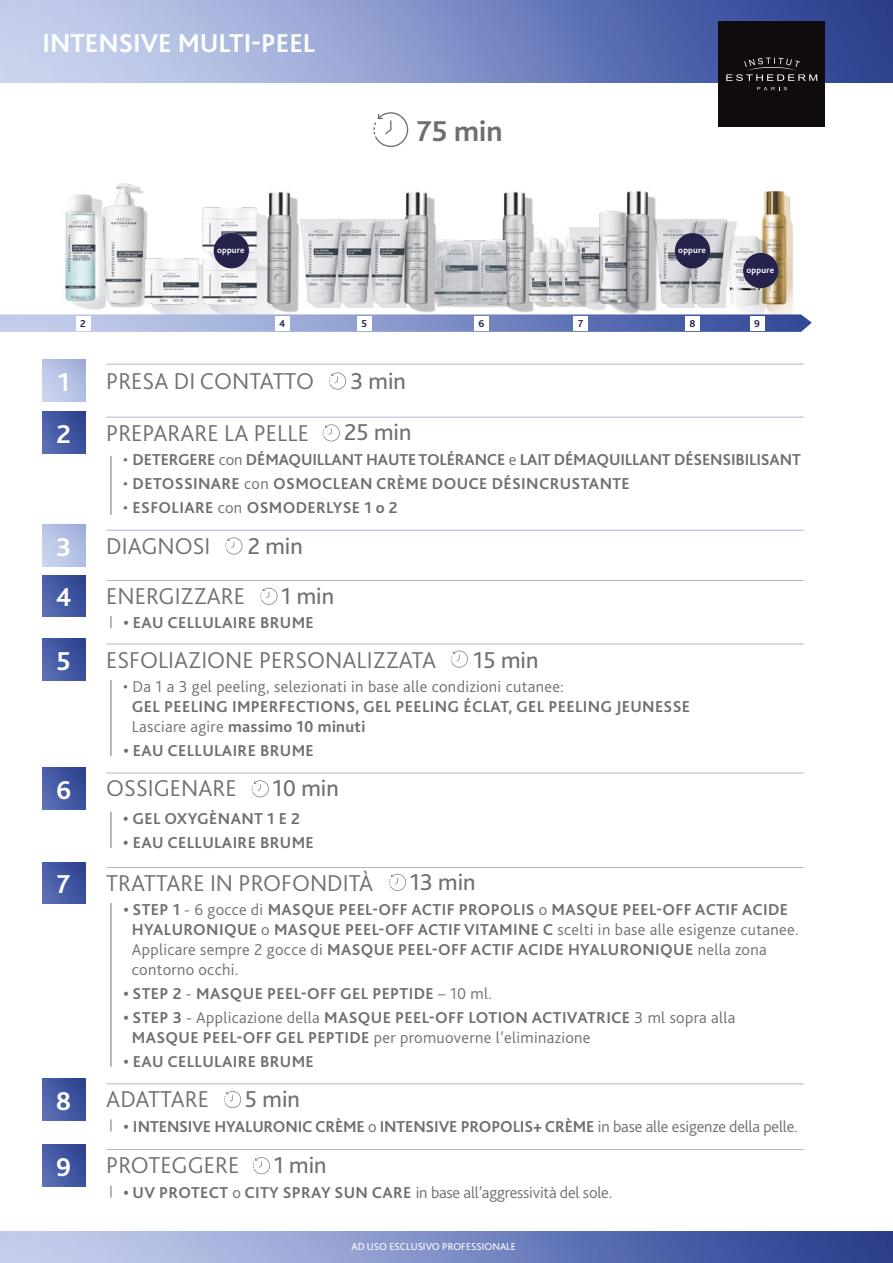
<style>
.page{position:relative;width:893px;height:1263px;background:#fff}
.page>*{position:absolute;margin:0;border:0;box-sizing:border-box;transform-origin:0 0}
.t1{font:700 30px "Bliss 2";color:#706f6f}
.t2{font:700 27px "Bliss 2";color:#fff}
.t3{font:300 24px "Bliss 2";color:#706f6f}
.t4{font:24px/51.9px "Bliss 2";color:#706f6f}
.t5{font:700 16.5px/19.8px "Bliss 2";letter-spacing:.02em;color:#706f6f}
.t6{font:700 16.5px "Bliss 2";letter-spacing:-.01em;color:#706f6f}
.t7{font:300 16.5px "Bliss 2";letter-spacing:-.01em;color:#706f6f}
.t8{font:300 16.5px "Bliss 2";letter-spacing:.02em;color:#706f6f}
.t9{font:10.5px "Bliss 2";color:#fff}
.t10{font:700 10.5px "Bliss 2";color:#25224c}
.t11{font:700 9px "Bliss 2";letter-spacing:.02em;color:#fff}
.s1{font-weight:300}
.s2{font-weight:700}
</style>
<div class="page">
<img style="left:709px;top:220px;width:28px;height:88px">
<img style="left:709px;top:219px;width:18px;height:84px">
<img style="left:694px;top:219px;width:15px;height:89px">
<img style="left:694px;top:219px;width:2px;height:84px">
<div style="left:675px;top:233px;width:35px;height:35px;background:#25224c;border-radius:50%"></div>
<img style="left:0;top:0;width:892px;height:83px">
<img style="left:43px;top:412px;width:42px;height:41px">
<img style="left:43px;top:639px;width:42px;height:42px">
<img style="left:43px;top:862px;width:42px;height:42px">
<img style="left:43px;top:575px;width:42px;height:42px">
<img style="left:43px;top:1078px;width:42px;height:42px">
<img style="left:43px;top:1144px;width:42px;height:42px">
<hr style="left:111px;top:456px;width:1px;height:59px;background:#706f6f">
<hr style="left:111px;top:680px;width:1px;height:76px;background:#706f6f">
<hr style="left:111px;top:903px;width:1px;height:164px;background:#706f6f">
<svg style="left:111px;top:616px;width:1px;height:12px"></svg>
<svg style="left:111px;top:1119px;width:1px;height:12px"></svg>
<svg style="left:111px;top:1185px;width:1px;height:13px"></svg>
<img style="left:0;top:1232px;width:893px;height:31px">
<svg style="left:373px;top:112px;width:35px;height:35px"></svg>
<svg style="left:329px;top:372px;width:17px;height:17px"></svg>
<svg style="left:323px;top:424px;width:17px;height:17px"></svg>
<svg style="left:225px;top:537px;width:17px;height:17px"></svg>
<svg style="left:260px;top:588px;width:17px;height:17px"></svg>
<svg style="left:451px;top:651px;width:17px;height:17px"></svg>
<img style="left:43px;top:767px;width:42px;height:42px">
<hr style="left:111px;top:812px;width:1px;height:36px;background:#706f6f">
<svg style="left:252px;top:780px;width:17px;height:17px"></svg>
<svg style="left:389px;top:874px;width:17px;height:17px"></svg>
<hr style="left:106px;top:364px;width:698px;height:1px;background:#344994">
<hr style="left:106px;top:417px;width:698px;height:1px;background:#344994">
<hr style="left:106px;top:530px;width:698px;height:1px;background:#344994">
<hr style="left:106px;top:580px;width:698px;height:1px;background:#344994">
<hr style="left:106px;top:644px;width:698px;height:1px;background:#344994">
<hr style="left:106px;top:773px;width:698px;height:1px;background:#344994">
<hr style="left:106px;top:867px;width:698px;height:1px;background:#344994">
<hr style="left:106px;top:1083px;width:698px;height:1px;background:#344994">
<hr style="left:106px;top:1149px;width:698px;height:1px;background:#344994">
<svg style="left:224px;top:1091px;width:17px;height:17px"></svg>
<svg style="left:253px;top:1157px;width:17px;height:17px"></svg>
<img style="left:405px;top:192px;width:30px;height:121px">
<img style="left:504px;top:192px;width:56px;height:121px">
<img style="left:627px;top:191px;width:67px;height:117px">
<img style="left:761px;top:191px;width:33px;height:123px">
<img style="left:728px;top:233px;width:43px;height:81px">
<img style="left:387px;top:215px;width:34px;height:93px">
<img style="left:387px;top:219px;width:22px;height:84px">
<img style="left:355px;top:219px;width:32px;height:89px">
<img style="left:355px;top:219px;width:20px;height:84px">
<img style="left:310px;top:219px;width:45px;height:89px">
<img style="left:309px;top:219px;width:33px;height:84px">
<img style="left:520px;top:231px;width:17px;height:75px">
<img style="left:537px;top:231px;width:32px;height:75px">
<img style="left:569px;top:200px;width:88px;height:114px">
<img style="left:426px;top:211px;width:94px;height:102px">
<img style="left:115px;top:183px;width:29px;height:9px">
<img style="left:65px;top:190px;width:54px;height:120px">
<img style="left:108px;top:192px;width:59px;height:173px">
<img style="left:167px;top:363px;width:142px;height:2px">
<img style="left:167px;top:192px;width:142px;height:122px">
<div style="left:214px;top:233px;width:35px;height:35px;background:#25224c;border-radius:50%"></div>
<div style="left:743px;top:253px;width:35px;height:35px;background:#25224c;border-radius:50%"></div>
<img style="left:892px;top:0;width:1px;height:83px">
<img style="left:0;top:314px;width:812px;height:18px">
<div style="left:76px;top:316px;width:14px;height:14px;background:#fff"></div>
<div style="left:275px;top:316px;width:14px;height:14px;background:#fff"></div>
<div style="left:357px;top:316px;width:14px;height:14px;background:#fff"></div>
<div style="left:474px;top:316px;width:14px;height:14px;background:#fff"></div>
<div style="left:574px;top:316px;width:14px;height:14px;background:#fff"></div>
<div style="left:685px;top:316px;width:14px;height:14px;background:#fff"></div>
<div style="left:750px;top:316px;width:14px;height:14px;background:#fff"></div>
<div style="left:719px;top:21px;width:106px;height:106px;background:#100c0e"></div>
<svg style="left:757px;top:87px;width:30px;height:3px"></svg>
<svg style="left:726px;top:58px;width:91px;height:23px"></svg>
<h2 class="t2" style="left:43px;top:26px;width:274px">INTENSIVE MULTI-PEEL</h2>
<p class="t11" style="left:217px;top:244px;width:29px">oppure</p>
<h1 class="t1" style="left:417px;top:112px;width:87px">75 min</h1>
<p class="t11" style="left:678px;top:244px;width:29px">oppure</p>
<p class="t11" style="left:746px;top:264px;width:29px">oppure</p>
<p class="t10" style="left:80px;top:317px;width:7px">2</p>
<p class="t10" style="left:279px;top:317px;width:8px">4</p>
<p class="t10" style="left:361px;top:317px;width:7px">5</p>
<p class="t10" style="left:478px;top:317px;width:7px">6</p>
<p class="t10" style="left:578px;top:317px;width:7px">7</p>
<p class="t10" style="left:689px;top:317px;width:8px">8</p>
<p class="t10" style="left:754px;top:317px;width:7px">9</p>
<h2 class="t2" style="left:58px;top:365px;width:14px">1</h2>
<h2 class="t2" style="left:56px;top:417px;width:16px">2</h2>
<h3 class="t3" style="left:106px;top:366px;width:209px">PRESA DI CONTATTO</h3>
<h3 class="t3" style="left:106px;top:418px;width:204px">PREPARARE LA PELLE</h3>
<h3 class="t4" style="left:344px;top:355px;width:69px">3 min<br>25 min</h3>
<p class="t6" style="left:123px;top:449px;width:679px"><span class="s1">•</span> DETERGERE <span class="s1">con</span> DÉMAQUILLANT HAUTE TOLÉRANCE <span class="s1">e</span> LAIT DÉMAQUILLANT DÉSENSIBILISANT</p>
<p class="t5" style="left:123px;top:474px;width:508px"><span class="s1">•</span> DETOSSINARE <span class="s1">con</span> OSMOCLEAN CRÈME DOUCE DÉSINCRUSTANTE</p>
<p class="t5" style="left:123px;top:498px;width:276px"><span class="s1">•</span> ESFOLIARE <span class="s1">con</span> OSMODERLYSE 1 o 2</p>
<h2 class="t2" style="left:56px;top:530px;width:17px">3</h2>
<h2 class="t2" style="left:56px;top:580px;width:17px">4</h2>
<h3 class="t4" style="left:281px;top:520px;width:54px;line-height:50.2px;text-indent:-34px">2 min<br>1 min</h3>
<h3 class="t3" style="left:106px;top:531px;width:106px">DIAGNOSI</h3>
<h3 class="t3" style="left:106px;top:581px;width:140px">ENERGIZZARE</h3>
<p class="t5" style="left:123px;top:613px;width:192px">• EAU CELLULAIRE BRUME</p>
<h2 class="t2" style="left:57px;top:644px;width:16px">5</h2>
<h3 class="t3" style="left:106px;top:645px;width:331px">ESFOLIAZIONE PERSONALIZZATA</h3>
<h3 class="t4" style="left:473px;top:634px;width:67px">15 min</h3>
<p class="t8" style="left:123px;top:676px;width:442px">• Da 1 a 3 gel peeling, selezionati in base alle condizioni cutanee:</p>
<p class="t5" style="left:132px;top:697px;width:560px">GEL PEELING IMPERFECTIONS, GEL PEELING ÉCLAT, GEL PEELING JEUNESSE<br><span class="s1">Lasciare agire</span> massimo 10 minuti</p>
<p class="t5" style="left:123px;top:740px;width:192px">• EAU CELLULAIRE BRUME</p>
<h2 class="t2" style="left:56px;top:773px;width:17px">6</h2>
<h3 class="t3" style="left:106px;top:773px;width:132px">OSSIGENARE</h3>
<h3 class="t4" style="left:273px;top:762px;width:68px">10 min</h3>
<p class="t5" style="left:123px;top:808px;width:178px">• GEL OXYGÈNANT 1 E 2</p>
<p class="t5" style="left:123px;top:833px;width:192px">• EAU CELLULAIRE BRUME</p>
<h2 class="t2" style="left:57px;top:867px;width:15px">7</h2>
<h3 class="t3" style="left:106px;top:868px;width:268px">TRATTARE IN PROFONDITÀ</h3>
<h3 class="t4" style="left:410px;top:856px;width:67px">13 min</h3>
<p class="t5" style="left:132px;top:900px;width:668px;text-indent:-9px">• STEP 1 <span class="s1">- 6 gocce di</span> MASQUE PEEL-OFF ACTIF PROPOLIS <span class="s1">o</span> MASQUE PEEL-OFF ACTIF ACIDE HYALURONIQUE <span class="s1">o</span> MASQUE PEEL-OFF ACTIF VITAMINE C <span class="s1">scelti in base alle esigenze cutanee.<br>Applicare sempre 2 gocce di</span> MASQUE PEEL-OFF ACTIF ACIDE HYALURONIQUE <span class="s1">nella zona contorno occhi.</span></p>
<p class="t5" style="left:123px;top:983px;width:370px">• STEP 2 <span class="s1">-</span> MASQUE PEEL-OFF GEL PEPTIDE <span class="s1">– 10 ml.</span></p>
<p class="t5" style="left:132px;top:1007px;width:605px;text-indent:-9px">• STEP 3 <span class="s1">- Applicazione della</span> MASQUE PEEL-OFF LOTION ACTIVATRICE <span class="s1">3 ml sopra alla<br></span>MASQUE PEEL-OFF GEL PEPTIDE <span class="s1">per promuoverne l’eliminazione</span></p>
<p class="t5" style="left:123px;top:1051px;width:192px">• EAU CELLULAIRE BRUME</p>
<h2 class="t2" style="left:56px;top:1084px;width:17px">8</h2>
<h3 class="t3" style="left:106px;top:1084px;width:104px">ADATTARE</h3>
<h3 class="t4" style="left:245px;top:1073px;width:57px">5 min</h3>
<p class="t6" style="left:123px;top:1116px;width:676px">• INTENSIVE HYALURONIC CRÈME <span class="s1">o</span> INTENSIVE PROPOLIS+ CRÈME <span class="s1">in base alle esigenze della pelle.</span></p>
<h2 class="t2" style="left:56px;top:1150px;width:17px">9</h2>
<h3 class="t3" style="left:106px;top:1150px;width:135px">PROTEGGERE</h3>
<h3 class="t4" style="left:274px;top:1139px;width:54px">1 min</h3>
<p class="t7" style="left:123px;top:1182px;width:490px"><span class="s2">• UV PROTECT</span> o <span class="s2">CITY SPRAY SUN CARE</span> in base all’aggressività del sole.</p>
<p class="t9" style="left:352px;top:1240px;width:166px">AD USO ESCLUSIVO PROFESSIONALE</p>
</div>
